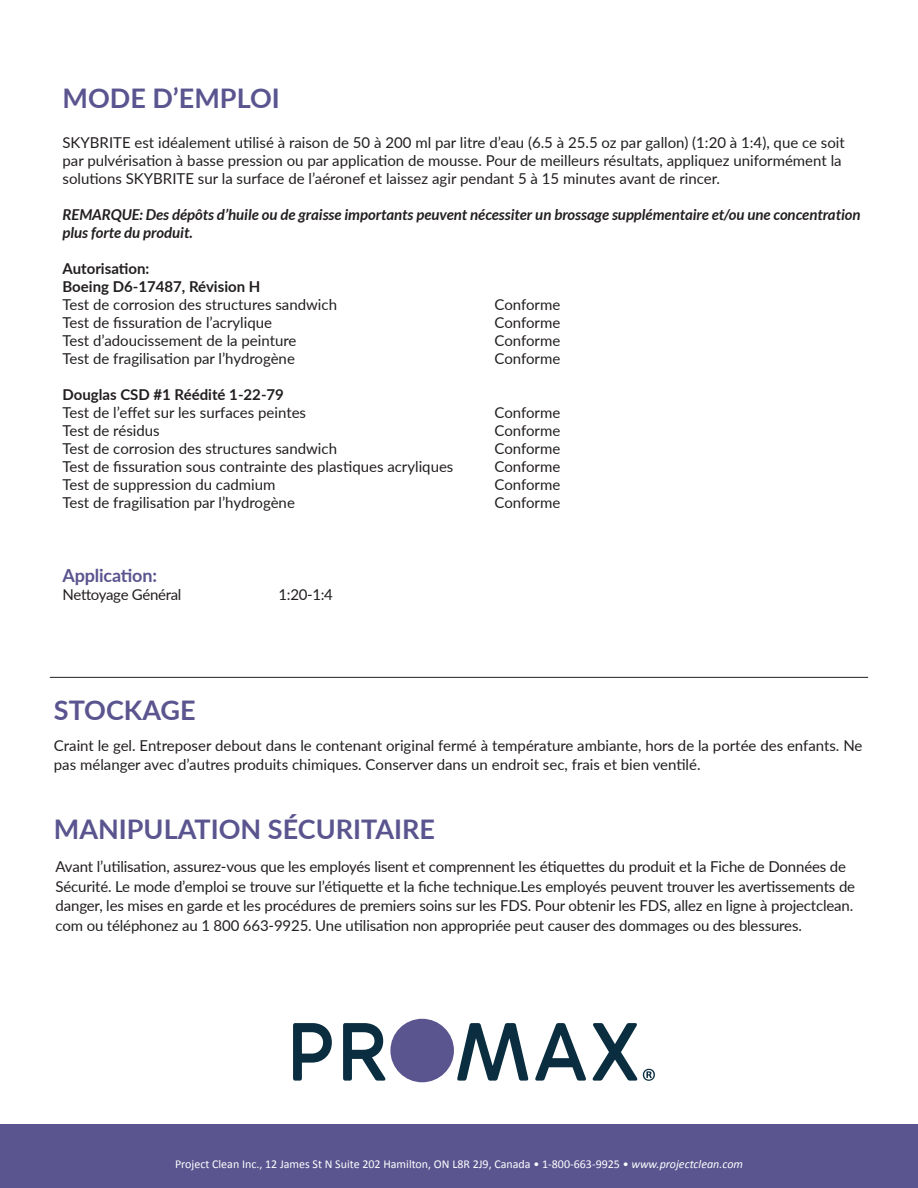
<style>
.page{position:relative;width:918px;height:1188px;background:#fff}
.page>*{position:absolute;margin:0;border:0;box-sizing:border-box;transform-origin:0 0}
.t1{font:700 27px "Lato";color:#5a548f}
.t2{font:700 18px "Lato";letter-spacing:-.01em;color:#5a548f}
.t3{font:15px/19.5px "Lato";color:#231f20}
.t4{font:italic 700 15px/18px "Lato";color:#231f20}
.t5{font:700 15px "Lato";color:#231f20}
.t6{font:15px "Lato";letter-spacing:-.025em;color:#231f20}
.t7{font:12px "Calibri";color:#fff}
.s1{font-style:italic}
</style>
<div class="page">
<hr style="left:50px;top:677px;width:818px;height:1px;background:#231f20">
<div style="left:0;top:1124px;width:918px;height:64px;background:#5a548f"></div>
<svg style="left:293px;top:1023px;width:39px;height:58px"></svg>
<svg style="left:343px;top:1023px;width:43px;height:58px"></svg>
<svg style="left:457px;top:1023px;width:72px;height:58px"></svg>
<svg style="left:535px;top:1023px;width:51px;height:58px"></svg>
<svg style="left:592px;top:1023px;width:63px;height:58px"></svg>
<div style="left:390px;top:1019px;width:64px;height:63px;background:#5a548f;border-radius:50%"></div>
<p class="t1" style="left:63px;top:78px;width:219px">MODE D’EMPLOI</p>
<p class="t3" style="left:63px;top:133px;width:784px;line-height:18px">SKYBRITE est idéalement utilisé à raison de 50 à 200 ml par litre d’eau (6.5 à 25.5 oz par gallon) (1:20 à 1:4), que ce soit par pulvérisation à basse pression ou par application de mousse. Pour de meilleurs résultats, appliquez uniformément la solutions SKYBRITE sur la surface de l’aéronef et laissez agir pendant 5 à 15 minutes avant de rincer.</p>
<p class="t4" style="left:63px;top:206px;width:800px">REMARQUE: Des dépôts d’huile ou de graisse importants peuvent nécessiter un brossage supplémentaire et/ou une concentration plus forte du produit.</p>
<p class="t5" style="left:63px;top:258px;width:88px">Autorisation:</p>
<p class="t5" style="left:63px;top:276px;width:199px">Boeing D6-17487, Révision H</p>
<p class="t3" style="left:63px;top:294px;width:276px">Test de corrosion des structures sandwich</p>
<p class="t3" style="left:495px;top:294px;width:67px">Conforme</p>
<p class="t3" style="left:63px;top:312px;width:211px">Test de fissuration de l’acrylique</p>
<p class="t3" style="left:495px;top:312px;width:67px">Conforme</p>
<p class="t3" style="left:63px;top:330px;width:236px">Test d’adoucissement de la peinture</p>
<p class="t3" style="left:495px;top:330px;width:67px">Conforme</p>
<p class="t3" style="left:63px;top:348px;width:234px">Test de fragilisation par l’hydrogène</p>
<p class="t3" style="left:495px;top:348px;width:67px">Conforme</p>
<p class="t5" style="left:63px;top:384px;width:223px">Douglas CSD #1 Réédité 1-22-79</p>
<p class="t3" style="left:63px;top:402px;width:245px">Test de l’effet sur les surfaces peintes</p>
<p class="t3" style="left:495px;top:402px;width:67px">Conforme</p>
<p class="t3" style="left:63px;top:420px;width:99px">Test de résidus</p>
<p class="t3" style="left:495px;top:420px;width:67px">Conforme</p>
<p class="t3" style="left:63px;top:438px;width:276px">Test de corrosion des structures sandwich</p>
<p class="t3" style="left:495px;top:438px;width:67px">Conforme</p>
<p class="t3" style="left:63px;top:456px;width:392px">Test de fissuration sous contrainte des plastiques acryliques</p>
<p class="t3" style="left:495px;top:456px;width:67px">Conforme</p>
<p class="t3" style="left:63px;top:474px;width:215px">Test de suppression du cadmium</p>
<p class="t3" style="left:495px;top:474px;width:67px">Conforme</p>
<p class="t3" style="left:63px;top:492px;width:234px">Test de fragilisation par l’hydrogène</p>
<p class="t3" style="left:495px;top:492px;width:67px">Conforme</p>
<p class="t2" style="left:63px;top:562px;width:96px">Application:</p>
<p class="t6" style="left:63px;top:583px;width:120px">Nettoyage Général</p>
<p class="t3" style="left:279px;top:584px;width:56px">1:20-1:4</p>
<p class="t1" style="left:54px;top:691px;width:143px">STOCKAGE</p>
<p class="t3" style="left:54px;top:735px;width:810px">Craint le gel. Entreposer debout dans le contenant original fermé à température ambiante, hors de la portée des enfants. Ne pas mélanger avec d’autres produits chimiques. Conserver dans un endroit sec, frais et bien ventilé.</p>
<p class="t1" style="left:54px;top:810px;width:383px">MANIPULATION SÉCURITAIRE</p>
<p class="t3" style="left:56px;top:856px;width:801px">Avant l’utilisation, assurez-vous que les employés lisent et comprennent les étiquettes du produit et la Fiche de Données de Sécurité. Le mode d’emploi se trouve sur l’étiquette et la fiche technique.Les employés peuvent trouver les avertissements de danger, les mises en garde et les procédures de premiers soins sur les FDS. Pour obtenir les FDS, allez en ligne à projectclean. com ou téléphonez au 1 800 663-9925. Une utilisation non appropriée peut causer des dommages ou des blessures.</p>
<p class="t7" style="left:175px;top:1157px;width:569px">Project Clean Inc., 12 James St N Suite 202 Hamilton, ON L8R 2J9, Canada • 1-800-663-9925 • <span class="s1">www.projectclean.com</span></p>
</div>
